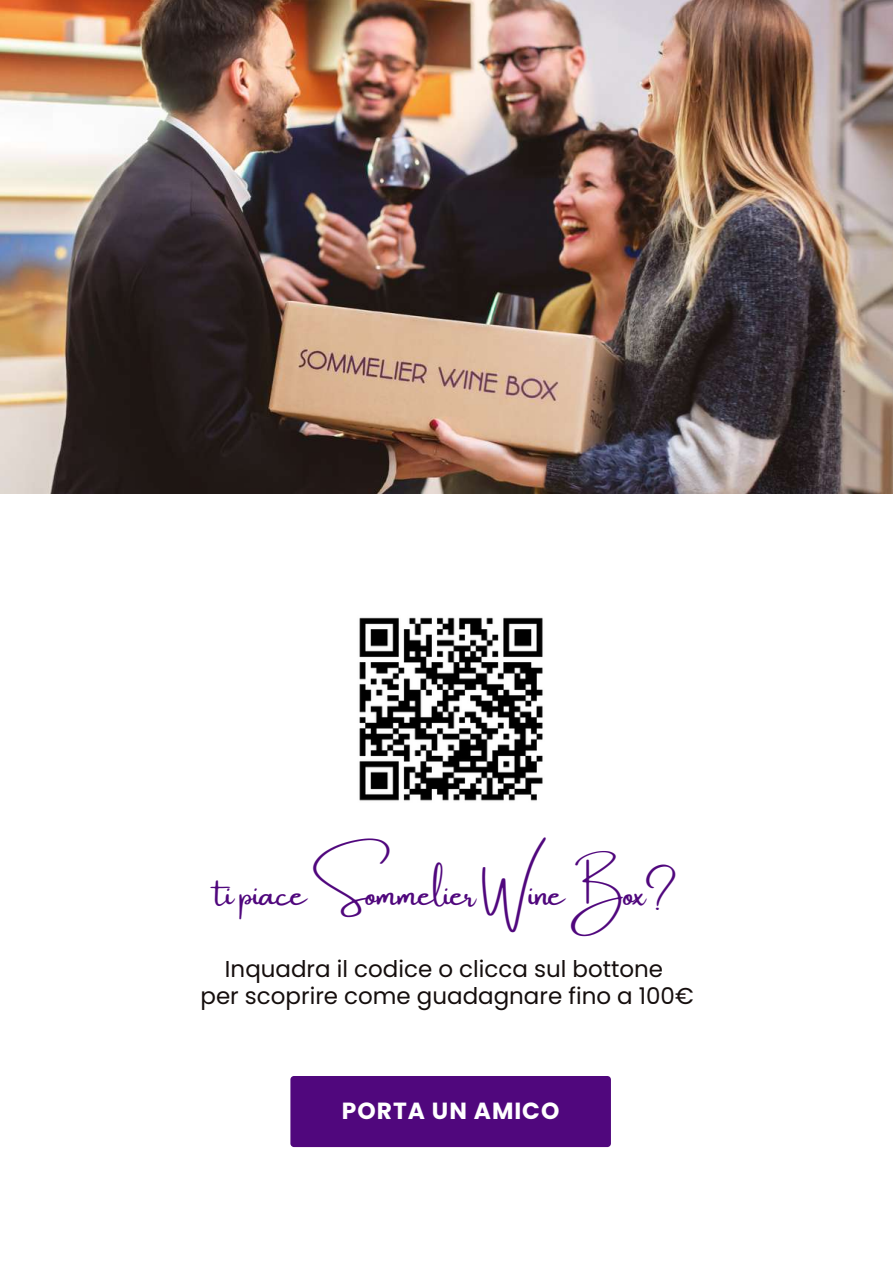
<style>
.page{position:relative;width:893px;height:1264px;background:#fff}
.page>*{position:absolute;margin:0;border:0;box-sizing:border-box;transform-origin:0 0}
.t1{font:34.8px "Amsterdam One";letter-spacing:-.045em;color:#50077d}
.t2{font:700 23.25px "Poppins";letter-spacing:.04em;color:#fff}
.t3{font:22.95px/27px "Poppins";color:#150e0d;text-align:center}
</style>
<div class="page">
<img style="left:359px;top:617px;width:184px;height:184px">
<div style="left:290px;top:1075px;width:321px;height:72px;background:#50077d;border-radius:4px"></div>
<img style="left:0;top:0;width:892px;height:493px">
<h1 class="t1" style="left:215px;top:874px;width:464px">ti piace Sommelier Wine Box?</h1>
<p class="t3" style="left:200px;top:955px;width:494px">Inquadra il codice o clicca sul bottone<br>per scoprire come guadagnare fino a 100€</p>
<p class="t2" style="left:342px;top:1094px;width:219px">PORTA UN AMICO</p>
</div>
